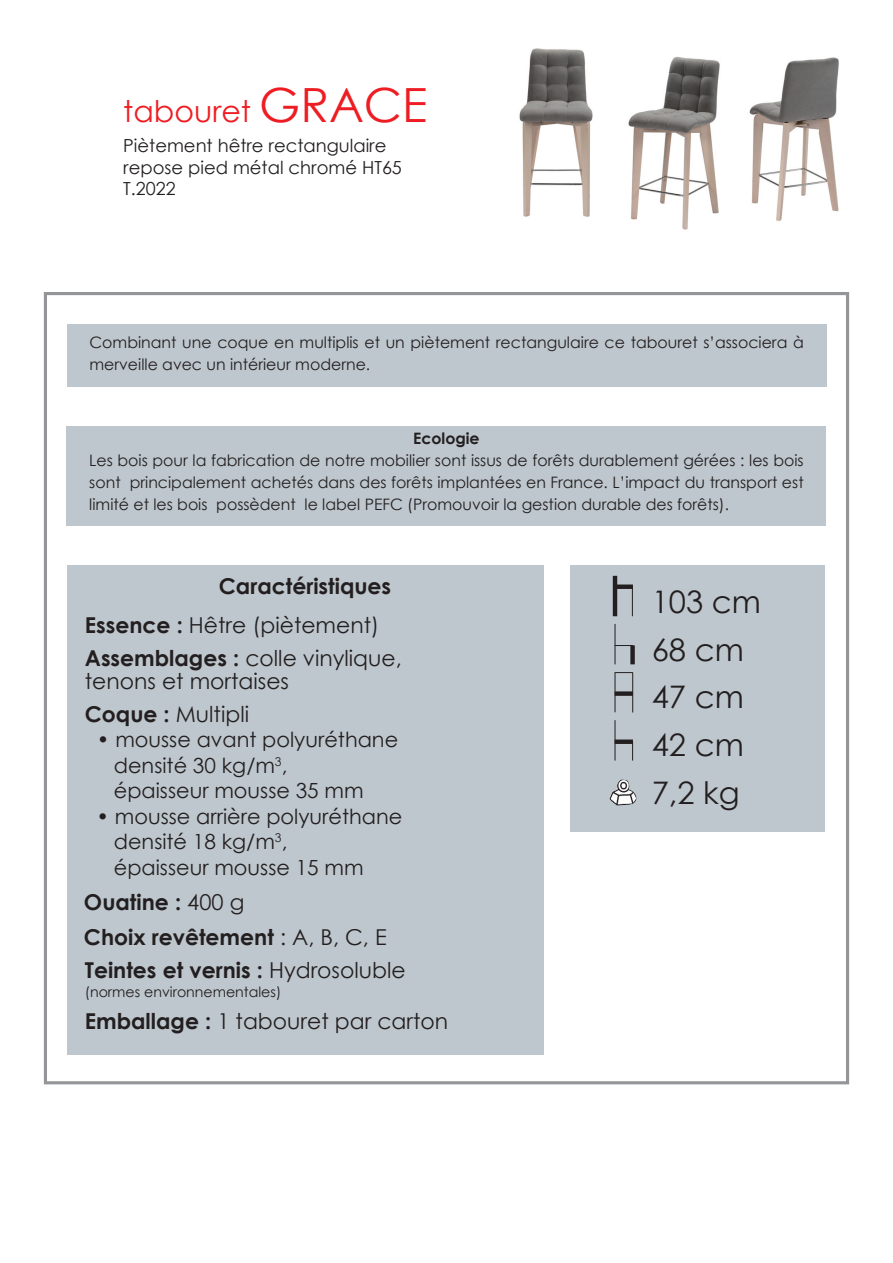
<style>
.page{position:relative;width:893px;height:1263px;background:#fff}
.page>*{position:absolute;margin:0;border:0;box-sizing:border-box;transform-origin:0 0}
.t1{font:31.05px/47.7px "Century Gothic";color:#231f20}
.t2{font:30px "Century Gothic";color:#ee1d23}
.t3{font:700 21.9px/39.5px "Century Gothic";color:#231f20}
.t4{font:21.9px/23.7px "Century Gothic";color:#231f20}
.t5{font:20.85px/25.5px "Century Gothic";color:#231f20}
.t6{font:18px/21.6px "Century Gothic";color:#231f20}
.t7{font:15.75px/22px "Century Gothic";color:#231f20}
.t8{font:700 15.75px "Century Gothic";color:#231f20}
.t9{font:14.1px "Century Gothic";color:#231f20}
.s1{font-size:47.1px}
.s2{font-weight:400}
.s3{font-weight:700}
</style>
<div class="page">
<div style="left:67px;top:324px;width:759px;height:63px;background:#bec7cd"></div>
<div style="left:67px;top:426px;width:759px;height:100px;background:#bec7cd"></div>
<div style="left:67px;top:565px;width:476px;height:489px;background:#bec7cd"></div>
<div style="left:570px;top:565px;width:255px;height:266px;background:#bec7cd"></div>
<img style="left:609px;top:780px;width:28px;height:26px">
<hr style="left:613px;top:576px;width:4px;height:40px;background:#231f20">
<hr style="left:615px;top:624px;width:1px;height:40px;background:#231f20">
<hr style="left:615px;top:672px;width:1px;height:40px;background:#231f20">
<hr style="left:615px;top:720px;width:1px;height:40px;background:#231f20">
<div style="left:615px;top:584px;width:18px;height:5px;background:#231f20"></div>
<svg style="left:616px;top:645px;width:14px;height:1px"></svg>
<div style="left:615px;top:691px;width:18px;height:5px;background:#231f20"></div>
<svg style="left:615px;top:672px;width:18px;height:1px"></svg>
<div style="left:615px;top:739px;width:18px;height:5px;background:#231f20"></div>
<hr style="left:632px;top:586px;width:1px;height:30px;background:#231f20">
<div style="left:630px;top:645px;width:5px;height:19px;background:#231f20"></div>
<hr style="left:632px;top:673px;width:1px;height:39px;background:#231f20">
<svg style="left:632px;top:744px;width:1px;height:16px"></svg>
<img style="left:628px;top:56px;width:92px;height:174px">
<img style="left:519px;top:48px;width:74px;height:169px">
<img style="left:749px;top:57px;width:90px;height:164px">
<h2 class="t2" style="left:123px;top:90px;width:306px">tabouret <span class="s1">GRACE</span></h2>
<p class="t6" style="left:123px;top:134px;width:280px">Piètement hêtre rectangulaire repose pied métal chromé HT65<br>T.2022</p>
<p class="t7" style="left:89px;top:331px;width:716px">Combinant une coque en multiplis et un piètement rectangulaire ce tabouret s’associera à merveille avec un intérieur moderne.</p>
<p class="t8" style="left:413px;top:426px;width:68px">Ecologie</p>
<p class="t7" style="left:89px;top:449px;width:716px;text-align:justify">Les bois pour la fabrication de notre mobilier sont issus de forêts durablement gérées : les bois sont principalement achetés dans des forêts implantées en France. L’impact du transport est limité et les bois possèdent le label PEFC (Promouvoir la gestion durable des forêts).</p>
<h3 class="t3" style="left:85px;top:565px;width:308px;text-indent:134px">Caractéristiques<br>Essence : <span class="s2">Hêtre (piètement)</span></h3>
<h3 class="t4" style="left:85px;top:645px;width:318px"><span class="s3">Assemblages :</span> colle vinylique, tenons et mortaises</h3>
<h3 class="t4" style="left:85px;top:702px;width:166px"><span class="s3">Coque :</span> Multipli</h3>
<h3 class="t5" style="left:114px;top:727px;width:286px;text-indent:-17px">• mousse avant polyuréthane densité 30 kg/m<sup>3</sup>,<br>épaisseur mousse 35 mm</h3>
<h3 class="t5" style="left:114px;top:803px;width:290px;text-indent:-17px">• mousse arrière polyuréthane densité 18 kg/m<sup>3</sup>,<br>épaisseur mousse 15 mm</h3>
<h3 class="t3" style="left:84px;top:883px;width:304px;line-height:35.2px">Ouatine : <span class="s2">400 g<br></span>Choix revêtement <span class="s2">: A, B, C, E</span></h3>
<h3 class="t3" style="left:85px;top:949px;width:322px">Teintes et vernis : <span class="s2">Hydrosoluble</span></h3>
<p class="t9" style="left:85px;top:982px;width:198px">(normes environnementales)</p>
<h3 class="t4" style="left:85px;top:1009px;width:365px"><span class="s3">Emballage :</span> 1 tabouret par carton</h3>
<h1 class="t1" style="left:652px;top:577px;width:111px">103 cm<br>68 cm<br>47 cm<br>42 cm<br>7,2 kg</h1>
</div>
